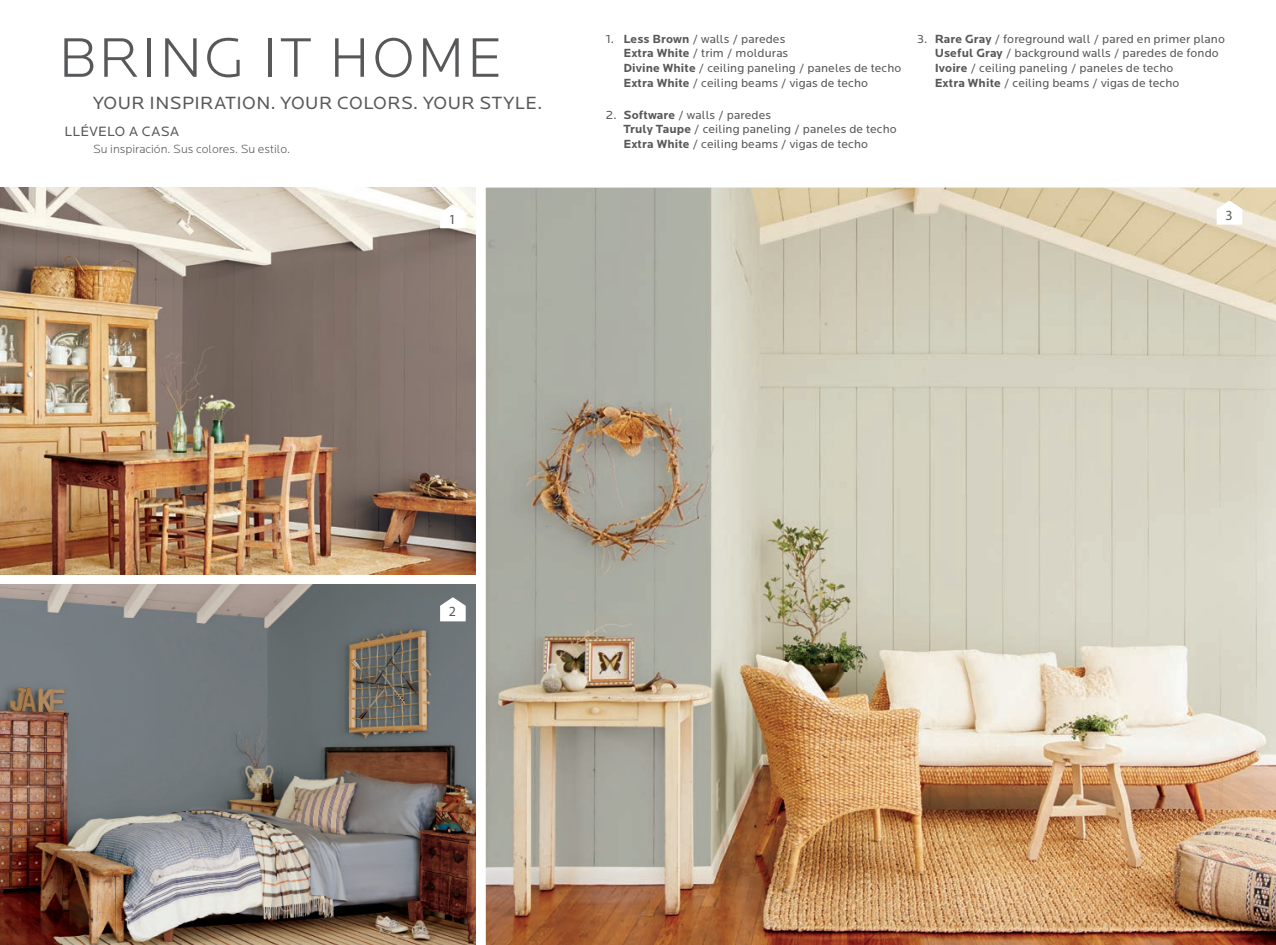
<style>
.page{position:relative;width:1276px;height:945px;background:#fff}
.page>*{position:absolute;margin:0;border:0;box-sizing:border-box;transform-origin:0 0}
.Page_Header_New{font:300 57.75px "Locator";letter-spacing:.045em;color:#57585a}
.Page_subhead{font:18.38px "Locator";letter-spacing:.025em;color:#57585a}
.Page_subhead-2{font:14px "Locator";letter-spacing:.025em;color:#57585a}
.t1{font:14px "Myriad Pro";color:#57585a}
.Rooms_we_love{font:12.25px "Locator";letter-spacing:.01em;color:#57585a}
.Page_copy__main{font:300 12.25px "Locator";color:#57585a}
.s1{font-weight:700}
</style>
<div class="page">
<img style="left:486px;top:188px;width:790px;height:757px">
<img style="left:0;top:584px;width:476px;height:361px">
<img style="left:0;top:188px;width:476px;height:387px">
<svg style="left:440px;top:204px;width:26px;height:24px"></svg>
<svg style="left:440px;top:597px;width:26px;height:24px"></svg>
<svg style="left:1216px;top:201px;width:26px;height:24px"></svg>
<p class="Page_Header_New" style="left:59px;top:28px;width:445px">BRING IT HOME</p>
<p class="Page_subhead" style="left:93px;top:93px;width:451px">YOUR INSPIRATION. YOUR COLORS. YOUR STYLE.</p>
<p class="Page_copy__main" style="left:93px;top:142px;width:199px">Su inspiración. Sus colores. Su estilo.</p>
<p class="Page_subhead-2" style="left:64px;top:124px;width:116px">LLÉVELO A CASA</p>
<p class="t1" style="left:449px;top:210px;width:9px">1</p>
<p class="Rooms_we_love" style="left:606px;top:32px;width:181px">1. <span class="s1">Less Brown</span> / walls / paredes</p>
<p class="Rooms_we_love" style="left:623px;top:47px;width:166px"><span class="s1">Extra White</span> / trim / molduras</p>
<p class="Rooms_we_love" style="left:623px;top:61px;width:280px"><span class="s1">Divine White</span> / ceiling paneling / paneles de techo</p>
<p class="Rooms_we_love" style="left:623px;top:76px;width:246px"><span class="s1">Extra White</span> / ceiling beams / vigas de techo</p>
<p class="Rooms_we_love" style="left:606px;top:108px;width:167px">2. <span class="s1">Software</span> / walls / paredes</p>
<p class="Rooms_we_love" style="left:623px;top:123px;width:275px"><span class="s1">Truly Taupe</span> / ceiling paneling / paneles de techo</p>
<p class="Rooms_we_love" style="left:623px;top:138px;width:246px"><span class="s1">Extra White</span> / ceiling beams / vigas de techo</p>
<p class="Rooms_we_love" style="left:917px;top:32px;width:309px">3. <span class="s1">Rare Gray</span> / foreground wall / pared en primer plano</p>
<p class="Rooms_we_love" style="left:934px;top:47px;width:286px"><span class="s1">Useful Gray</span> / background walls / paredes de fondo</p>
<p class="Rooms_we_love" style="left:934px;top:61px;width:240px"><span class="s1">Ivoire</span> / ceiling paneling / paneles de techo</p>
<p class="Rooms_we_love" style="left:934px;top:76px;width:246px"><span class="s1">Extra White</span> / ceiling beams / vigas de techo</p>
<p class="t1" style="left:1225px;top:206px;width:9px">3</p>
<p class="t1" style="left:449px;top:603px;width:9px">2</p>
</div>
